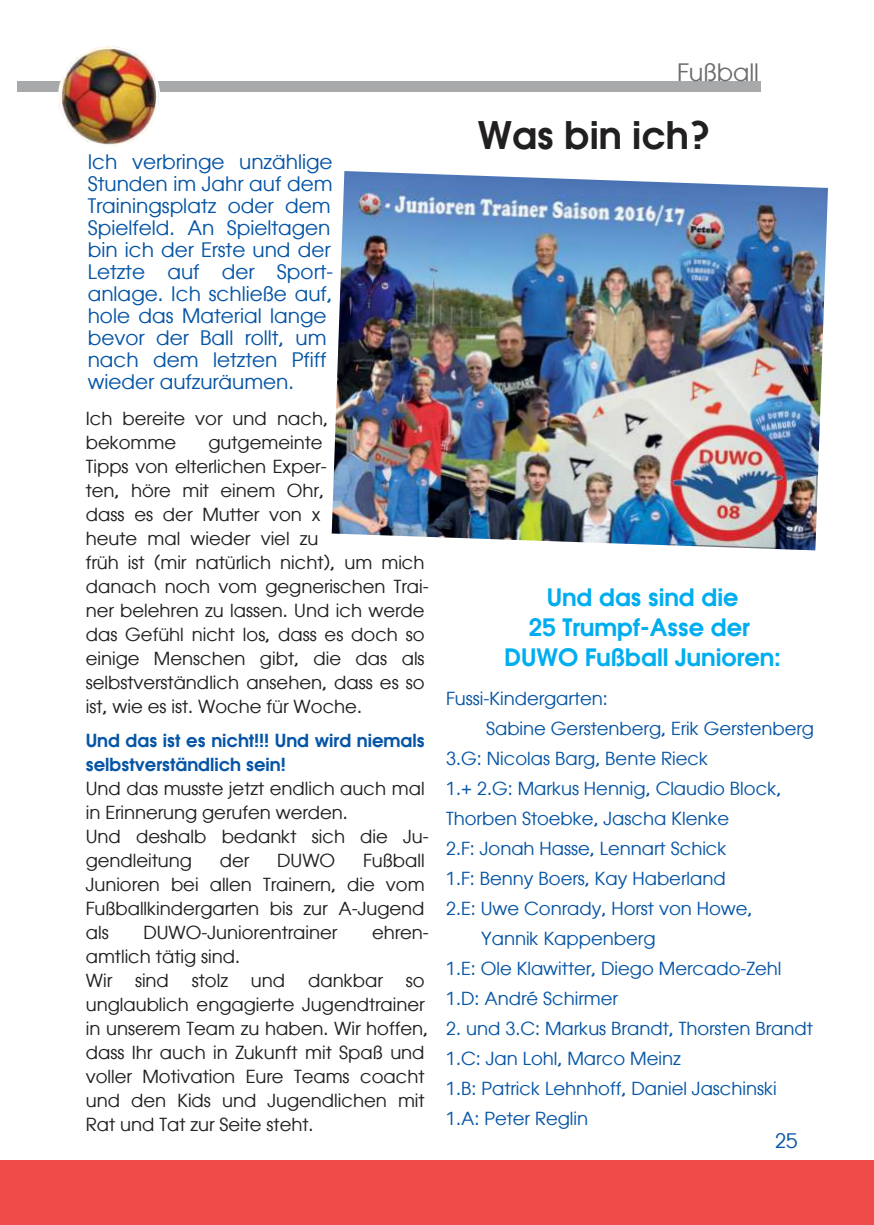
<style>
.page{position:relative;width:874px;height:1225px;background:#fff}
.page>*{position:absolute;margin:0;border:0;box-sizing:border-box;transform-origin:0 0}
.t1{font:600 38px "Atlanta";color:#221f1f}
.t2{font:600 24px/30px "Atlanta";color:#00adef;text-align:center}
.t3{font:24px "Atlanta";color:#6c6e70}
.t4{font:20px/22px "Atlanta";color:#0655a6}
.t5{font:18px/24px "Atlanta";color:#221f1f}
.t6{font:18px/30px "Atlanta";color:#0655a6}
.t7{font:600 18px/24px "Atlanta";color:#0655a6}
</style>
<div class="page">
<div style="left:0;top:1160px;width:873px;height:65px;background:#ef4b49"></div>
<div style="left:17px;top:82px;width:743px;height:10px;background:#a7a9ab"></div>
<img style="left:331px;top:171px;width:496px;height:379px">
<img style="left:58px;top:45px;width:102px;height:102px;border-radius:50%">
<p class="t4" style="left:88px;top:151px;width:247px">Ich verbringe unzählige<br>Stunden im Jahr auf dem<br>Trainingsplatz oder dem<br>Spielfeld. An Spieltagen bin ich der Erste und der<br>Letzte auf der Sport&shy;anlage. Ich schließe auf, hole das Material lange bevor der Ball rollt, um nach dem letzten Pfiff wieder aufzuräumen.</p>
<p class="t5" style="left:86px;top:407px;width:243px">Ich bereite vor und nach, bekomme</p>
<p class="t5" style="left:86px;top:431px;width:344px;text-indent:123px">gutgemeinte<br>Tipps von elterlichen Exper-<br>ten, höre mit einem Ohr,<br>dass es der Mutter von x<br>heute mal wieder viel zu<br>früh ist (mir natürlich nicht), um mich danach noch vom gegnerischen Trai&shy;ner belehren zu lassen. Und ich werde das Gefühl nicht los, dass es doch so einige Menschen gibt, die das als selbstverständlich ansehen, dass es so ist, wie es ist. Woche für Woche.</p>
<p class="t7" style="left:86px;top:729px;width:340px">Und das ist es nicht!!! Und wird niemals selbstverständlich sein!</p>
<p class="t5" style="left:86px;top:777px;width:344px">Und das musste jetzt endlich auch mal in Erinnerung gerufen werden.<br>Und deshalb bedankt sich die Ju&shy;gendleitung</p>
<p class="t5" style="left:86px;top:849px;width:340px;text-align:justify;text-indent:277px">Fußball Junioren bei allen Trainern, die vom Fußballkindergarten bis zur A-Jugend als</p>
<p class="t5" style="left:220px;top:849px;width:31px">der</p>
<p class="t5" style="left:277px;top:849px;width:60px">DUWO</p>
<p class="t5" style="left:143px;top:921px;width:195px">DUWO-Juniorentrainer</p>
<p class="t5" style="left:372px;top:921px;width:58px">ehren-</p>
<p class="t5" style="left:86px;top:945px;width:156px">amtlich tätig sind.<br>Wir</p>
<p class="t5" style="left:135px;top:969px;width:35px">sind</p>
<p class="t5" style="left:192px;top:969px;width:38px">stolz</p>
<p class="t5" style="left:251px;top:969px;width:36px">und</p>
<p class="t5" style="left:308px;top:969px;width:76px">dankbar</p>
<p class="t5" style="left:86px;top:969px;width:343px;text-indent:320px">so unglaublich engagierte Jugendtrainer in unserem Team zu haben. Wir hoffen, dass Ihr auch in Zukunft mit Spaß und voller Motivation Eure Teams coacht und den Kids und Jugendlichen mit<br>Rat und Tat zur Seite steht.</p>
<h2 class="t3" style="left:676px;top:59px;width:83px">Fußball</h2>
<h1 class="t1" style="left:477px;top:113px;width:233px">Was bin ich?</h1>
<h2 class="t2" style="left:504px;top:582px;width:278px">Und das sind die<br>25 Trumpf-Asse der<br>DUWO Fußball Junioren:</h2>
<p class="t6" style="left:446px;top:683px;width:163px">Fussi-Kindergarten:</p>
<p class="t6" style="left:486px;top:713px;width:329px">Sabine Gerstenberg, Erik Gerstenberg</p>
<p class="t6" style="left:446px;top:743px;width:263px">3.G: Nicolas Barg, Bente Rieck</p>
<p class="t6" style="left:446px;top:773px;width:336px">1.+ 2.G: Markus Hennig, Claudio Block,</p>
<p class="t6" style="left:446px;top:803px;width:284px">Thorben Stoebke, Jascha Klenke</p>
<p class="t6" style="left:446px;top:833px;width:282px">2.F: Jonah Hasse, Lennart Schick</p>
<p class="t6" style="left:446px;top:863px;width:281px">1.F: Benny Boers, Kay Haberland</p>
<p class="t6" style="left:446px;top:893px;width:308px">2.E: Uwe Conrady, Horst von Howe,</p>
<p class="t6" style="left:481px;top:923px;width:176px">Yannik Kappenberg</p>
<p class="t6" style="left:446px;top:953px;width:337px">1.E: Ole Klawitter, Diego Mercado-Zehl</p>
<p class="t6" style="left:446px;top:983px;width:173px">1.D: André Schirmer</p>
<p class="t6" style="left:446px;top:1013px;width:368px">2. und 3.C: Markus Brandt, Thorsten Brandt<br>1.C: Jan Lohl, Marco Meinz<br>1.B: Patrick Lehnhoff, Daniel Jaschinski<br>1.A: Peter Reglin</p>
<p class="t4" style="left:774px;top:1130px;width:24px">25</p>
</div>
